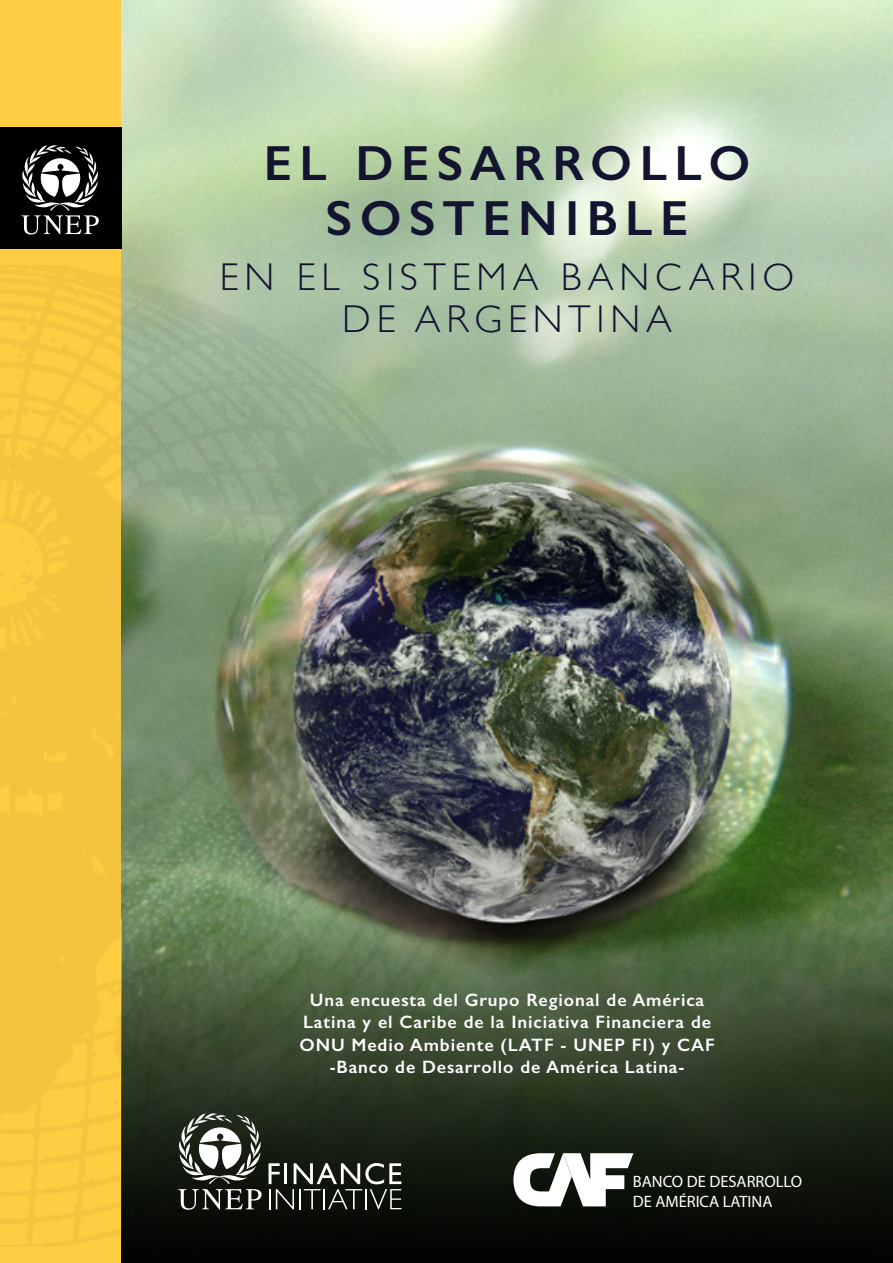
<style>
.page{position:relative;width:893px;height:1263px;background:#fff}
.page>*{position:absolute;margin:0;border:0;box-sizing:border-box;transform-origin:0 0}
.t1{font:600 49.5px/55.5px "Gill Sans";letter-spacing:.15em;color:#131430;text-align:center}
.t2{font:300 38.7px/42px "Gill Sans";letter-spacing:.15em;color:#131430;text-align:center}
.t3{font:600 18px/22.5px "Gill Sans";letter-spacing:.05em;color:#fff;text-align:center}
.t4{font:16.5px "DIN Pro";color:#fff}
.t5{font:900 16.5px "DIN";color:#fff}
.s1{font-family:"DIN Pro";font-weight:400}
</style>
<div class="page">
<img style="left:121px;top:0;width:772px;height:919px">
<div style="left:0;top:0;width:121px;height:1263px;background:#ffcd41"></div>
<svg style="left:121px;top:919px;width:772px;height:344px;background:#273320"></svg>
<svg style="left:513px;top:1153px;width:120px;height:53px"></svg>
<img style="left:0;top:266px;width:490px;height:980px">
<div style="left:0;top:127px;width:121px;height:122px;background:#000"></div>
<svg style="left:21px;top:145px;width:78px;height:89px"></svg>
<svg style="left:178px;top:1113px;width:84px;height:97px"></svg>
<svg style="left:269px;top:1163px;width:132px;height:46px"></svg>
<h1 class="t1" style="left:264px;top:135px;width:488px">EL DESARROLLO<br>SOSTENIBLE</h1>
<h2 class="t2" style="left:220px;top:255px;width:576px">EN EL SISTEMA BANCARIO<br>DE ARGENTINA</h2>
<p class="t3" style="left:299px;top:988px;width:417px">Una encuesta del Grupo Regional de América Latina y el Caribe de la Iniciativa Financiera de ONU Medio Ambiente (LATF - UNEP FI) y CAF -Banco de Desarrollo de América Latina-</p>
<p class="t4" style="left:633px;top:1171px;width:171px">BANCO DE DESARROLLO</p>
<p class="t5" style="left:633px;top:1191px;width:141px"><span class="s1">DE</span> AMÉRICA LATINA</p>
</div>
